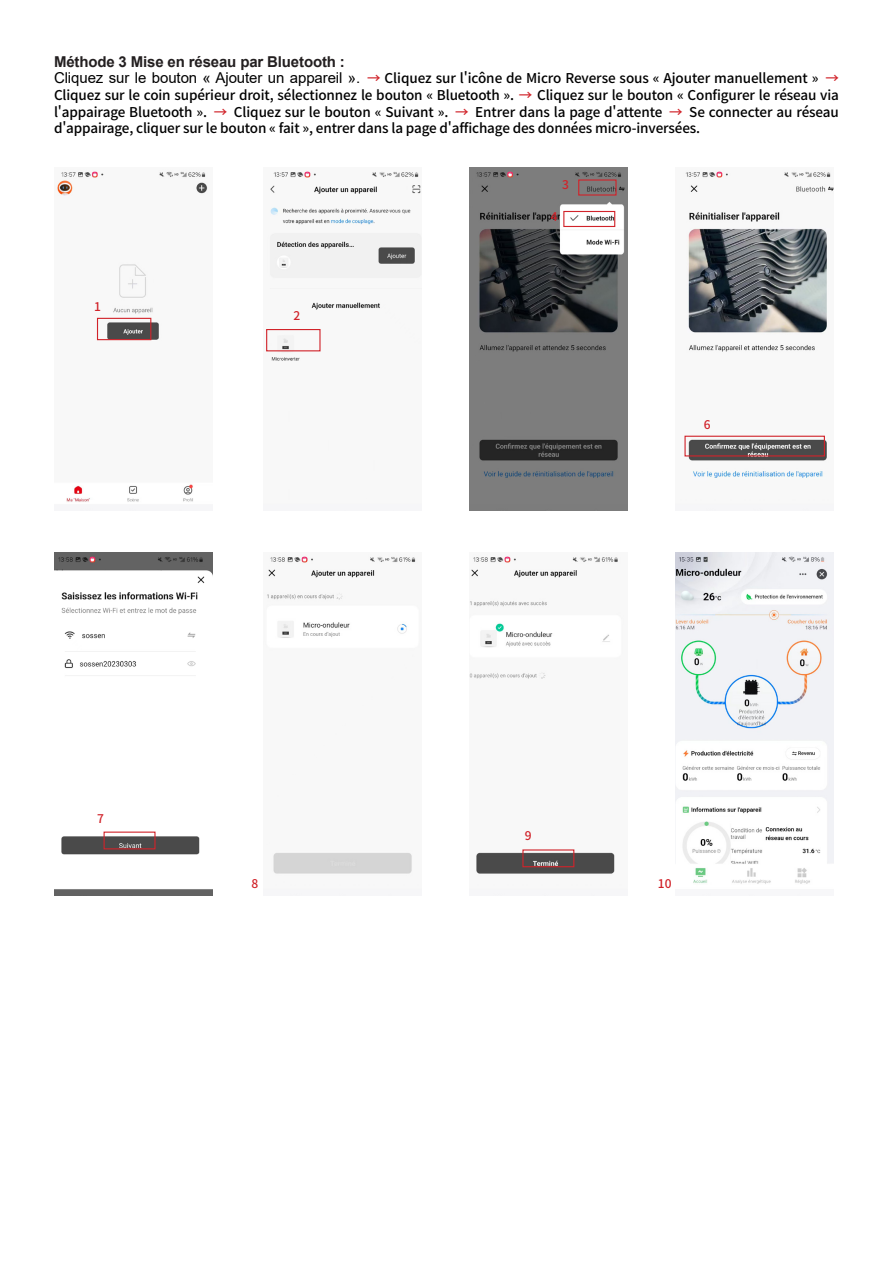
<style>
.page{position:relative;width:893px;height:1263px;background:#fff}
.page>*{position:absolute;margin:0;border:0;box-sizing:border-box;transform-origin:0 0}
.t1{font:700 15px "Arial";letter-spacing:-.01em;color:#231f20}
.t2{font:500 13.5px/16.8px "Source Han Sans SC";letter-spacing:-.01em;color:#000;text-align:justify}
.t3{font:500 12px "Source Han Sans SC";color:#d1232a}
.s1{font-family:"Arial";font-weight:400;font-size:15px}
.s2{color:#d1232a}
</style>
<div class="page">
<img style="left:57px;top:171px;width:151px;height:331px">
<img style="left:54px;top:553px;width:158px;height:342px">
<img style="left:266px;top:171px;width:155px;height:190px">
<img style="left:267px;top:556px;width:149px;height:339px">
<img style="left:469px;top:168px;width:158px;height:343px">
<img style="left:469px;top:555px;width:149px;height:340px">
<img style="left:684px;top:171px;width:149px;height:309px">
<img style="left:675px;top:553px;width:158px;height:331px">
<div style="left:97px;top:318px;width:54px;height:22px;border:1px solid #d1232a"></div>
<div style="left:266px;top:329px;width:55px;height:22px;border:1px solid #d1232a"></div>
<div style="left:578px;top:179px;width:39px;height:17px;border:1px solid #d1232a"></div>
<div style="left:684px;top:436px;width:141px;height:20px;border:1px solid #d1232a"></div>
<div style="left:563px;top:211px;width:52px;height:16px;border:1px solid #d1232a"></div>
<div style="left:104px;top:831px;width:52px;height:18px;border:1px solid #d1232a"></div>
<div style="left:522px;top:849px;width:52px;height:18px;border:1px solid #d1232a"></div>
<p class="t1" style="left:54px;top:51px;width:292px">Méthode 3 Mise en réseau par Bluetooth :</p>
<p class="t2" style="left:54px;top:70px;width:786px"><span class="s1">Cliquez sur le bouton « Ajouter un appareil ».</span> <span class="s2">→</span> Cliquez sur l'icône de Micro Reverse sous « Ajouter manuellement » <span class="s2">→ </span>Cliquez sur le coin supérieur droit, sélectionnez le bouton « Bluetooth ». <span class="s2">→</span> Cliquez sur le bouton « Configurer le réseau via l'appairage Bluetooth ». <span class="s2">→</span> Cliquez sur le bouton « Suivant ». <span class="s2">→</span> Entrer dans la page d'attente <span class="s2">→</span> Se connecter au réseau d'appairage, cliquer sur le bouton « fait », entrer dans la page d'affichage des données micro-inversées.</p>
<p class="t3" style="left:562px;top:177px;width:8px">3</p>
<p class="t3" style="left:94px;top:300px;width:8px">1</p>
<p class="t3" style="left:293px;top:308px;width:8px">2</p>
<p class="t3" style="left:97px;top:812px;width:8px">7</p>
<p class="t3" style="left:252px;top:877px;width:8px">8</p>
<p class="t3" style="left:551px;top:210px;width:8px">4</p>
<p class="t3" style="left:704px;top:417px;width:8px">6</p>
<p class="t3" style="left:525px;top:829px;width:8px">9</p>
<p class="t3" style="left:658px;top:877px;width:15px">10</p>
</div>
